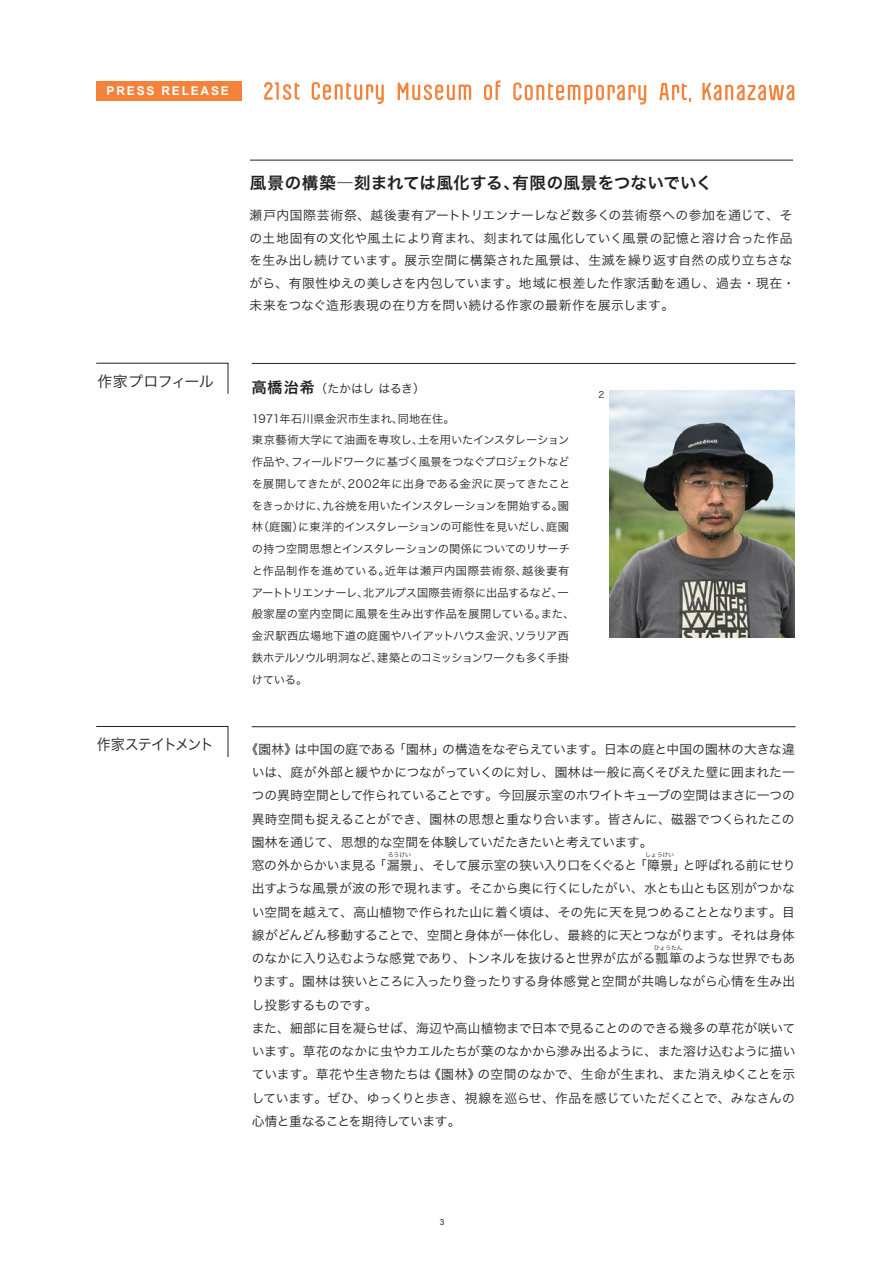
<style>
.page{position:relative;width:893px;height:1263px;background:#fff}
.page>*{position:absolute;margin:0;border:0;box-sizing:border-box;transform-origin:0 0}
.t1{font:16.5px "Hira Kaku Pro W6";letter-spacing:.015em;color:#231f20}
.t2{font:15px "Hira Kaku Pro W3";letter-spacing:-.1em;color:#231f20;scale:.94 1}
.t3{font:15px "Hira Kaku Pro W3";letter-spacing:-.05em;color:#231f20}
.t4{font:12.75px/23.2px "Hira Kaku Pro W3";letter-spacing:-.005em;color:#231f20}
.t5{font:12.75px/22.5px "Hira Kaku Pro W3";letter-spacing:.015em;color:#231f20}
.t6{font:12px "Hira Kaku Pro W3";letter-spacing:-.065em;color:#231f20}
.t7{font:700 12px "Arial";letter-spacing:.15em;color:#fff}
.t8{font:11.25px/21.8px "Hira Kaku Pro W3";letter-spacing:-.015em;color:#231f20}
.t9{font:9px "Hira Kaku Pro W3";color:#231f20}
.t10{font:8.25px "Arial";color:#231f20}
.t11{font:6px "Hira Kaku Pro W3";letter-spacing:-.04em;color:#231f20}
.s1{font-family:"Hira Kaku Pro W6";font-size:15px}
</style>
<div class="page">
<svg style="left:312px;top:82px;width:72px;height:22px"></svg>
<svg style="left:264px;top:82px;width:36px;height:18px"></svg>
<svg style="left:484px;top:80px;width:16px;height:20px"></svg>
<svg style="left:398px;top:83px;width:73px;height:17px"></svg>
<svg style="left:659px;top:83px;width:32px;height:19px"></svg>
<svg style="left:513px;top:82px;width:133px;height:23px"></svg>
<svg style="left:702px;top:83px;width:92px;height:17px"></svg>
<div style="left:96px;top:81px;width:146px;height:19px;background:#f4823b"></div>
<hr style="left:252px;top:363px;width:544px;height:1px;background:#231f20">
<svg style="left:96px;top:363px;width:132px;height:31px"></svg>
<hr style="left:252px;top:726px;width:544px;height:1px;background:#231f20">
<svg style="left:96px;top:726px;width:132px;height:31px"></svg>
<hr style="left:250px;top:160px;width:543px;height:1px;background:#231f20">
<img style="left:610px;top:391px;width:184px;height:247px">
<p class="t7" style="left:107px;top:83px;width:124px">PRESS RELEASE</p>
<p class="t1" style="left:250px;top:168px;width:464px">風景の構築―刻まれては風化する、有限の風景をつないでいく</p>
<p class="t5" style="left:250px;top:203px;width:547px">瀬戸内国際芸術祭、越後妻有アートトリエンナーレなど数多くの芸術祭への参加を通じて、その土地固有の文化や風土により育まれ、刻まれては風化していく風景の記憶と溶け合った作品を生み出し続けています。展示空間に構築された風景は、生滅を繰り返す自然の成り立ちさながら、有限性ゆえの美しさを内包しています。地域に根差した作家活動を通し、過去・現在・未来をつなぐ造形表現の在り方を問い続ける作家の最新作を展示します。</p>
<p class="t3" style="left:97px;top:368px;width:118px">作家プロフィール</p>
<p class="t6" style="left:252px;top:378px;width:175px"><span class="s1">高橋治希</span> （たかはし はるき）</p>
<p class="t8" style="left:252px;top:407px;width:324px">1971年石川県金沢市生まれ、同地在住。<br>東京藝術大学にて油画を専攻し、土を用いたインスタレーション作品や、フィールドワークに基づく風景をつなぐプロジェクトなどを展開してきたが、2002年に出身である金沢に戻ってきたことをきっかけに、九谷焼を用いたインスタレーションを開始する。園林（庭園）に東洋的インスタレーションの可能性を見いだし、庭園の持つ空間思想とインスタレーションの関係についてのリサーチと作品制作を進めている。近年は瀬戸内国際芸術祭、越後妻有アートトリエンナーレ、北アルプス国際芸術祭に出品するなど、一般家屋の室内空間に風景を生み出す作品を展開している。また、金沢駅西広場地下道の庭園やハイアットハウス金沢、ソラリア西鉄ホテルソウル明洞など、建築とのコミッションワークも多く手掛けている。</p>
<p class="t9" style="left:598px;top:387px;width:7px">2</p>
<p class="t2" style="left:97px;top:731px;width:126px">作家ステイトメント</p>
<p class="t4" style="left:252px;top:736px;width:545px;text-indent:-6px">《園林》は中国の庭である「園林」の構造をなぞらえています。日本の庭と中国の園林の大きな違いは、庭が外部と緩やかにつながっていくのに対し、園林は一般に高くそびえた壁に囲まれた一つの異時空間として作られていることです。今回展示室のホワイトキューブの空間はまさに一つの異時空間も捉えることができ、園林の思想と重なり合います。皆さんに、磁器でつくられたこの園林を通じて、思想的な空間を体験していだたきたいと考えています。<br>窓の外からかいま見る「漏景」、そして展示室の狭い入り口をくぐると「障景」と呼ばれる前にせり出すような風景が波の形で現れます。そこから奥に行くにしたがい、水とも山とも区別がつかない空間を越えて、高山植物で作られた山に着く頃は、その先に天を見つめることとなります。目線がどんどん移動することで、空間と身体が一体化し、最終的に天とつながります。それは身体のなかに入り込むような感覚であり、トンネルを抜けると世界が広がる瓢箪のような世界でもあります。園林は狭いところに入ったり登ったりする身体感覚と空間が共鳴しながら心情を生み出し投影するものです。<br>また、細部に目を凝らせば、海辺や高山植物まで日本で見ることののできる幾多の草花が咲いています。草花のなかに虫やカエルたちが葉のなかから滲み出るように、また溶け込むように描いています。草花や生き物たちは《園林》の空間のなかで、生命が生まれ、また消えゆくことを示しています。ぜひ、ゆっくりと歩き、視線を巡らせ、作品を感じていただくことで、みなさんの心情と重なることを期待しています。</p>
<p class="t11" style="left:388px;top:849px;width:25px">ろうけい</p>
<p class="t11" style="left:645px;top:849px;width:31px">しょうけい</p>
<p class="t11" style="left:654px;top:943px;width:31px">ひょうたん</p>
<p class="t10" style="left:440px;top:1217px;width:6px">3</p>
</div>
